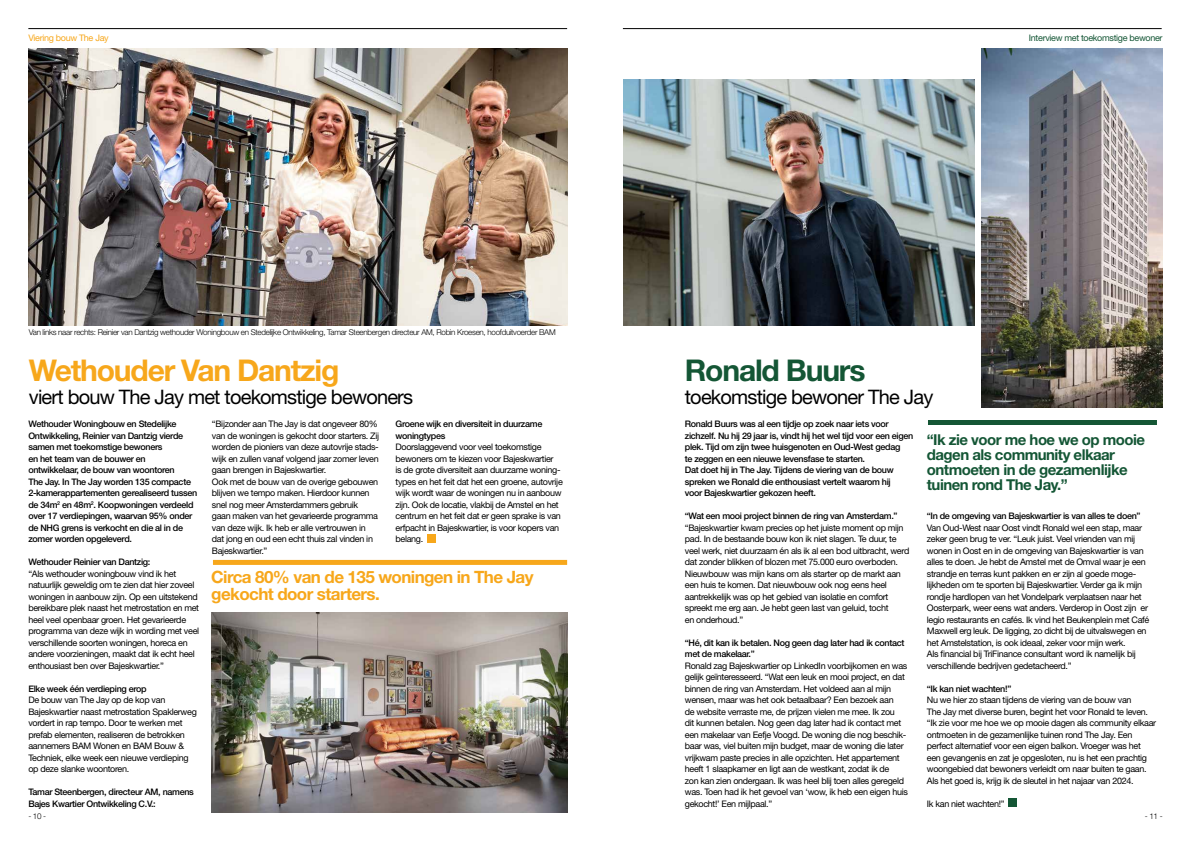
<style>
.page{position:relative;width:1191px;height:842px;background:#fff}
.page>*{position:absolute;margin:0;border:0;box-sizing:border-box;transform-origin:0 0}
.t1{font:700 30px "Helvetica Neue LT Std";letter-spacing:-.04em;color:#f7a71b}
.t2{font:700 30px "Helvetica Neue LT Std";letter-spacing:-.04em;color:#145635}
.t3{font:20px "Helvetica Neue LT Std";letter-spacing:-.04em;color:#000}
.t4{font:700 17px/17px "Helvetica Neue LT Std";letter-spacing:-.035em;color:#f7a71b}
.t5{font:700 15px/15px "Helvetica Neue LT Std";letter-spacing:-.035em;color:#145635}
.t6{font:9px/11.5px "Helvetica Neue LT Std";letter-spacing:-.035em;color:#000}
.t7{font:500 9px/11.5px "Helvetica Neue LT Std";letter-spacing:-.035em;color:#000}
.t8{font:9px "Helvetica Neue LT Std";letter-spacing:-.035em;color:#145635}
.t9{font:9px "Helvetica Neue LT Std";letter-spacing:-.035em;color:#f7a71b}
.t10{font:300 8px "Helvetica Neue LT Std";letter-spacing:-.035em;color:#000}
</style>
<div class="page">
<div style="left:427px;top:534px;width:9px;height:9px;background:#f7a71b"></div>
<hr style="left:28px;top:28px;width:539px;height:1px;background:#000">
<hr style="left:623px;top:28px;width:538px;height:1px;background:#000">
<img style="left:624px;top:79px;width:350px;height:246px">
<img style="left:981px;top:48px;width:181px;height:359px">
<img style="left:28px;top:48px;width:539px;height:277px">
<div style="left:1008px;top:798px;width:9px;height:9px;background:#145635"></div>
<div style="left:928px;top:420px;width:229px;height:5px;background:#145635"></div>
<div style="left:213px;top:560px;width:354px;height:5px;background:#f7a71b"></div>
<img style="left:212px;top:612px;width:355px;height:201px">
<p class="t9" style="left:28px;top:32px;width:82px">Viering bouw The Jay</p>
<p class="t10" style="left:29px;top:327px;width:528px">Van links naar rechts: Reinier van Dantzig wethouder Woningbouw en Stedelijke Ontwikkeling, Tamar Steenbergen directeur AM, Robin Kroesen, hoofduitvoerder BAM</p>
<h1 class="t1" style="left:29px;top:352px;width:312px">Wethouder Van Dantzig</h1>
<h2 class="t3" style="left:29px;top:385px;width:386px">viert bouw The Jay met toekomstige bewoners</h2>
<p class="t7" style="left:28px;top:418px;width:170px">Wethouder Woningbouw en Stedelijke Ontwikkeling, Reinier van Dantzig vierde samen met toekomstige bewoners<br>en het team van de bouwer en ontwikkelaar, de bouw van woontoren<br>The Jay. In The Jay worden 135 compacte 2-kamerappartementen gerealiseerd tussen de 34m<sup>2</sup> en 48m<sup>2</sup>. Koopwoningen verdeeld over 17 verdiepingen, waarvan 95% onder de NHG grens is verkocht en die al in de zomer worden opgeleverd.</p>
<p class="t7" style="left:28px;top:556px;width:124px">Wethouder Reinier van Dantzig:</p>
<p class="t6" style="left:28px;top:567px;width:172px">“Als wethouder woningbouw vind ik het natuurlijk geweldig om te zien dat hier zoveel woningen in aanbouw zijn. Op een uitstekend bereikbare plek naast het metrostation en met heel veel openbaar groen. Het gevarieerde programma van deze wijk in wording met veel verschillende soorten woningen, horeca en andere voorzieningen, maakt dat ik echt heel enthousiast ben over Bajeskwartier.”</p>
<p class="t7" style="left:28px;top:682px;width:120px">Elke week één verdieping erop</p>
<p class="t6" style="left:28px;top:694px;width:170px">De bouw van The Jay op de kop van Bajeskwartier naast metrostation Spaklerweg vordert in rap tempo. Door te werken met prefab elementen, realiseren de betrokken aannemers BAM Wonen en BAM Bouw &amp; Techniek, elke week een nieuwe verdieping op deze slanke woontoren.</p>
<p class="t7" style="left:28px;top:786px;width:167px">Tamar Steenbergen, directeur AM, namens<br>Bajes Kwartier Ontwikkeling C.V.:</p>
<p class="t6" style="left:212px;top:418px;width:169px">“Bijzonder aan The Jay is dat ongeveer 80% van de woningen is gekocht door starters. Zij worden de pioniers van deze autovrije stads&shy;wijk en zullen vanaf volgend jaar zomer leven gaan brengen in Bajeskwartier.<br>Ook met de bouw van de overige gebouwen blijven we tempo maken. Hierdoor kunnen snel nog meer Amsterdammers gebruik<br>gaan maken van het gevarieerde programma van deze wijk. Ik heb er alle vertrouwen in dat jong en oud een echt thuis zal vinden in Bajeskwartier.”</p>
<p class="t7" style="left:395px;top:418px;width:148px">Groene wijk en diversiteit in duurzame woningtypes</p>
<p class="t6" style="left:395px;top:441px;width:169px">Doorslaggevend voor veel toekomstige bewoners om te kiezen voor Bajeskwartier<br>is de grote diversiteit aan duurzame woning&shy;types en het feit dat het een groene, autovrije wijk wordt waar de woningen nu in aanbouw zijn. Ook de locatie, vlakbij de Amstel en het centrum en het feit dat er geen sprake is van erfpacht in Bajeskwartier, is voor kopers van belang.</p>
<h3 class="t4" style="left:211px;top:568px;width:324px">Circa 80% van de 135 woningen in The Jay gekocht door starters.</h3>
<p class="t8" style="left:1029px;top:32px;width:135px">Interview met toekomstige bewoner</p>
<h1 class="t2" style="left:685px;top:352px;width:182px">Ronald Buurs</h1>
<h2 class="t3" style="left:685px;top:385px;width:250px">toekomstige bewoner The Jay</h2>
<p class="t7" style="left:685px;top:418px;width:230px">Ronald Buurs was al een tijdje op zoek naar iets voor zichzelf. Nu hij 29 jaar is, vindt hij het wel tijd voor een eigen plek. Tijd om zijn twee huisgenoten en Oud-West gedag<br>te zeggen en een nieuwe levensfase te starten.<br>Dat doet hij in The Jay. Tijdens de viering van de bouw spreken we Ronald die enthousiast vertelt waarom hij<br>voor Bajeskwartier gekozen heeft.</p>
<p class="t7" style="left:685px;top:510px;width:214px">“Wat een mooi project binnen de ring van Amsterdam.”</p>
<p class="t6" style="left:685px;top:521px;width:226px">“Bajeskwartier kwam precies op het juiste moment op mijn pad. In de bestaande bouw kon ik niet slagen. Te duur, te veel werk, niet duurzaam én als ik al een bod uitbracht, werd dat zonder blikken of blozen met 75.000 euro overboden.<br>Nieuwbouw was mijn kans om als starter op de markt aan een huis te komen. Dat nieuwbouw ook nog eens heel aantrekkelijk was op het gebied van isolatie en comfort spreekt me erg aan. Je hebt geen last van geluid, tocht<br>en onderhoud.”</p>
<p class="t7" style="left:685px;top:636px;width:221px">“Hé, dit kan ik betalen. Nog geen dag later had ik contact met de makelaar.”</p>
<p class="t6" style="left:685px;top:659px;width:225px">Ronald zag Bajeskwartier op LinkedIn voorbijkomen en was gelijk geïnteresseerd. “Wat een leuk en mooi project, en dat binnen de ring van Amsterdam. Het voldeed aan al mijn wensen, maar was het ook betaalbaar? Een bezoek aan<br>de website verraste me, de prijzen vielen me mee. Ik zou<br>dit kunnen betalen. Nog geen dag later had ik contact met een makelaar van Eefje Voogd. De woning die nog beschik&shy;baar was, viel buiten mijn budget, maar de woning die later vrijkwam paste precies in alle opzichten. Het appartement heeft 1 slaapkamer en ligt aan de westkant, zodat ik de<br>zon kan zien ondergaan. Ik was heel blij toen alles geregeld was. Toen had ik het gevoel van ‘wow, ik heb een eigen huis gekocht!’ Een mijlpaal.”</p>
<h3 class="t5" style="left:927px;top:432px;width:220px">“Ik zie voor me hoe we op mooie dagen als community elkaar ontmoeten in de gezamenlijke tuinen rond The Jay.”</h3>
<p class="t7" style="left:927px;top:510px;width:215px">“In de omgeving van Bajeskwartier is van alles te doen”</p>
<p class="t6" style="left:927px;top:522px;width:224px">Van Oud-West naar Oost vindt Ronald wel een stap, maar zeker geen brug te ver. “Leuk juist. Veel vrienden van mij wonen in Oost en in de omgeving van Bajeskwartier is van alles te doen. Je hebt de Amstel met de Omval waar je een strandje en terras kunt pakken en er zijn al goede moge&shy;lijkheden om te sporten bij Bajeskwartier. Verder ga ik mijn rondje hardlopen van het Vondelpark verplaatsen naar het Oosterpark, weer eens wat anders. Verderop in Oost zijn er legio restaurants en cafés. Ik vind het Beukenplein met Café Maxwell erg leuk. De ligging, zo dicht bij de uitvalswegen en het Amstelstation, is ook ideaal, zeker voor mijn werk.<br>Als financial bij TriFinance consultant word ik namelijk bij verschillende bedrijven gedetacheerd.”</p>
<p class="t7" style="left:927px;top:683px;width:86px">“Ik kan niet wachten!”</p>
<p class="t6" style="left:927px;top:694px;width:231px">Nu we hier zo staan tijdens de viering van de bouw van<br>The Jay met diverse buren, begint het voor Ronald te leven. “Ik zie voor me hoe we op mooie dagen als community elkaar ontmoeten in de gezamenlijke tuinen rond The Jay. Een perfect alternatief voor een eigen balkon. Vroeger was het een gevangenis en zat je opgesloten, nu is het een prachtig woongebied dat bewoners verleidt om naar buiten te gaan.<br>Als het goed is, krijg ik de sleutel in het najaar van 2024.</p>
<p class="t6" style="left:927px;top:798px;width:79px">Ik kan niet wachten!”</p>
<p class="t10" style="left:28px;top:812px;width:19px">- 10 -</p>
<p class="t10" style="left:1144px;top:812px;width:19px">- 11 -</p>
</div>
